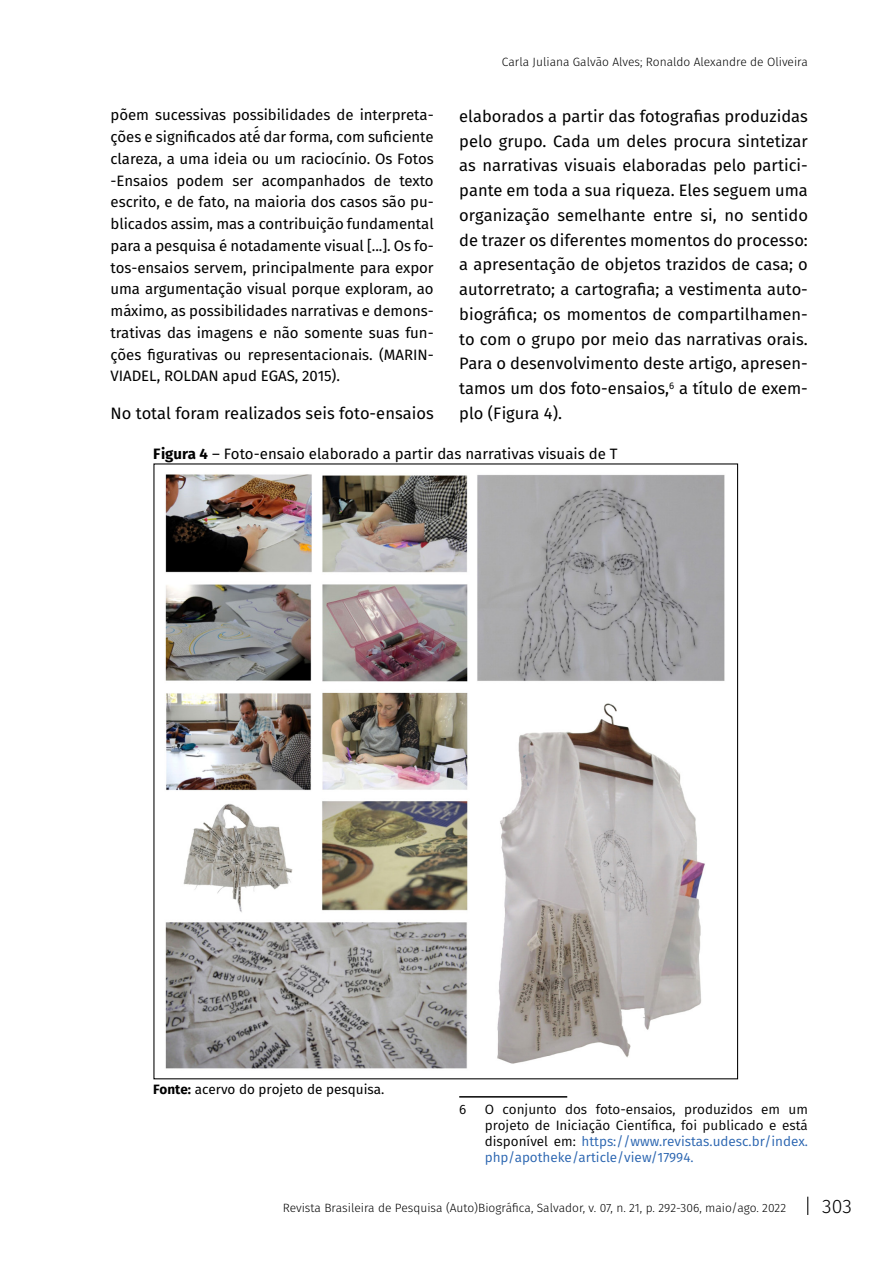
<style>
.page{position:relative;width:893px;height:1276px;background:#fff}
.page>*{position:absolute;margin:0;border:0;box-sizing:border-box;transform-origin:0 0}
.t1{font:300 19.5px "Fira Sans";color:#000}
.t2{font:16.5px/24.8px "Fira Sans";color:#000;text-align:justify}
.t3{font:15px/21.8px "Fira Sans";letter-spacing:-.005em;color:#000;text-align:justify}
.t4{font:13.5px/16.2px "Fira Sans";color:#000;text-align:justify}
.t5{font:13.5px "Fira Sans";color:#000}
.t6{font:300 12px "Fira Sans";color:#000}
.s1{font-weight:700}
.s2{color:#2964b0}
</style>
<div class="page">
<svg style="left:807px;top:1196px;width:1px;height:19px"></svg>
<img style="left:165px;top:474px;width:560px;height:595px">
<hr style="left:459px;top:1096px;width:108px;height:1px;background:#000">
<p class="t3" style="left:111px;top:104px;width:325px">põem sucessivas possibilidades de interpreta&shy;ções e significados até́dar forma, com suficiente clareza, a uma ideia ou um raciocínio. Os Fotos -Ensaios podem ser acompanhados de texto escrito, e de fato, na maioria dos casos são pu&shy;blicados assim, mas a contribuição fundamental para a pesquisa é notadamente visual [...]. Os fo&shy;tos-ensaios servem, principalmente para expor uma argumentação visual porque exploram, ao máximo, as possibilidades narrativas e demons&shy;trativas das imagens e não somente suas fun&shy;ções figurativas ou representacionais. (MARIN-VIADEL, ROLDAN apud EGAS, 2015).</p>
<p class="t2" style="left:111px;top:400px;width:325px">No total foram realizados seis foto-ensaios</p>
<p class="t6" style="left:502px;top:53px;width:308px">Carla Juliana Galvão Alves; Ronaldo Alexandre de Oliveira</p>
<p class="t2" style="left:459px;top:103px;width:350px">elaborados a partir das fotografias produzidas pelo grupo. Cada um deles procura sintetizar as narrativas visuais elaboradas pelo partici&shy;pante em toda a sua riqueza. Eles seguem uma organização semelhante entre si, no sentido de trazer os diferentes momentos do processo: a apresentação de objetos trazidos de casa; o autorretrato; a cartografia; a vestimenta auto&shy;biográfica; os momentos de compartilhamen&shy;to com o grupo por meio das narrativas orais.<br>Para o desenvolvimento deste artigo, apresen&shy;tamos um dos foto-ensaios,<sup>6</sup> a título de exem&shy;plo (Figura 4).</p>
<p class="t3" style="left:153px;top:442px;width:466px"><span class="s1">Figura 4</span> – Foto-ensaio elaborado a partir das narrativas visuais de T</p>
<p class="t5" style="left:153px;top:1079px;width:233px"><span class="s1">Fonte:</span> acervo do projeto de pesquisa.</p>
<p class="t4" style="left:459px;top:1100px;width:9px">6</p>
<p class="t4" style="left:485px;top:1100px;width:325px">O conjunto dos foto-ensaios, produzidos em um projeto de Iniciação Científica, foi publicado e está disponível em: <span class="s2">https://www.revistas.udesc.br/index. php/apotheke/article/view/17994.</span></p>
<p class="t6" style="left:283px;top:1199px;width:505px">Revista Brasileira de Pesquisa (Auto)Biográfica, Salvador, v. 07, n. 21, p. 292-306, maio/ago. 2022</p>
<h1 class="t1" style="left:822px;top:1192px;width:31px">303</h1>
</div>
